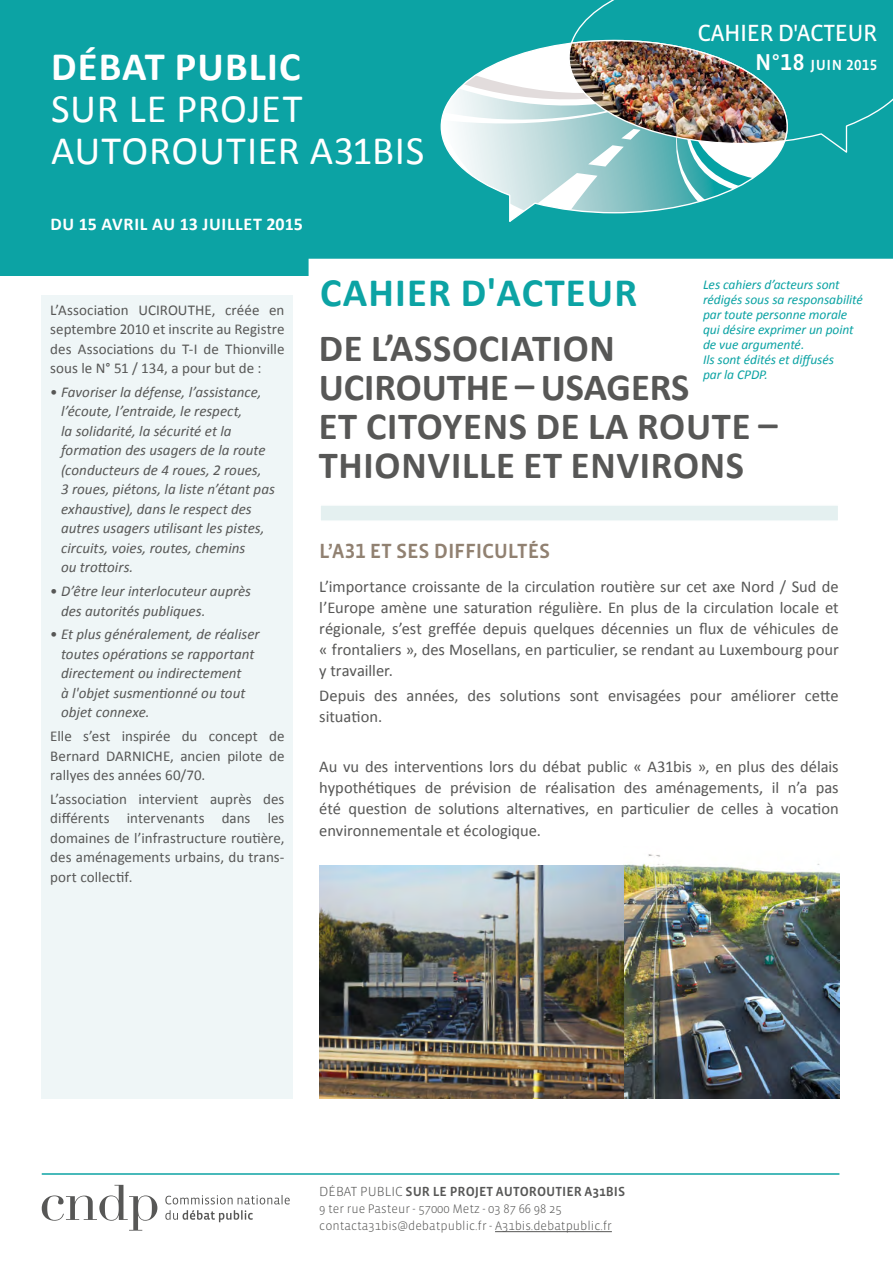
<style>
.page{position:relative;width:893px;height:1263px;background:#fff}
.page>*{position:absolute;margin:0;border:0;box-sizing:border-box;transform-origin:0 0}
.t1{font:40.5px/42px "Calibri";letter-spacing:.015em;color:#fff}
.t2{font:700 40.5px "Calibri";letter-spacing:.03em;color:#0ca3a4}
.t3{font:700 40.5px "Calibri";letter-spacing:.03em;color:#fff}
.t4{font:700 38.55px/39px "Calibri";letter-spacing:.02em;color:#575756}
.t5{font:24px "Vista Sans OT";letter-spacing:-.02em;color:#fff}
.t6{font:500 21px "Vista Sans OT";letter-spacing:-.01em;color:#918171}
.t7{font:700 18px "Calibri";letter-spacing:.04em;color:#fff}
.t8{font:16.5px/21px "Calibri";color:#575756;text-align:justify}
.t9{font:italic 15px/19.5px "Calibri";color:#575756}
.t10{font:15px/19.5px "Calibri";letter-spacing:.005em;color:#575756;text-align:justify}
.t11{font:500 15px "Vista Sans OT";letter-spacing:.03em;color:#fff}
.t12{font:italic 13.5px/15px "Calibri";letter-spacing:-.005em;color:#0ca3a4}
.t13{font:500 13.5px "Vista Sans OT";color:#575756}
.t14{font:300 12.6px/16.8px "Vista Sans OT";color:#575756}
.s1{font-size:23.55px}
.s2{font-style:normal}
.s3{font-weight:300}
</style>
<div class="page">
<div style="left:0;top:0;width:893px;height:276px;background:#0ca3a4"></div>
<div style="left:309px;top:259px;width:584px;height:17px;background:#fff"></div>
<div style="left:319px;top:504px;width:520px;height:18px;background:#e4f0f0;border:2px solid #fff"></div>
<div style="left:42px;top:295px;width:251px;height:803px;background:#eff6f7"></div>
<hr style="left:42px;top:1173px;width:797px;height:2px;background:#0ca3a4">
<hr style="left:495px;top:1231px;width:117px;height:1px;background:#575756">
<svg style="left:165px;top:1210px;width:88px;height:12px"></svg>
<svg style="left:165px;top:1195px;width:125px;height:9px"></svg>
<svg style="left:42px;top:1185px;width:115px;height:45px"></svg>
<svg style="left:572px;top:0;width:321px;height:153px"></svg>
<img style="left:441px;top:39px;width:347px;height:174px">
<img style="left:624px;top:854px;width:216px;height:244px">
<img style="left:319px;top:865px;width:305px;height:233px">
<h1 class="t3" style="left:51px;top:40px;width:251px">DÉBAT PUBLIC</h1>
<h1 class="t1" style="left:51px;top:87px;width:375px">SUR LE PROJET<br>AUTOROUTIER A31BIS</h1>
<p class="t7" style="left:51px;top:212px;width:254px">DU 15 AVRIL AU 13 JUILLET 2015</p>
<h3 class="t5" style="left:698px;top:21px;width:181px">CAHIER D'ACTEUR</h3>
<p class="t11" style="left:755px;top:57px;width:124px"><span class="s1">N°18</span> JUIN 2015</p>
<p class="t10" style="left:50px;top:300px;width:236px">L’Association UCIROUTHE, créée en septembre 2010 et inscrite au Registre des Associations du T-I de Thionville sous le N° 51 / 134, a pour but de :</p>
<p class="t9" style="left:61px;top:382px;width:215px;text-indent:-11px"><span class="s2">•</span> Favoriser la défense, l’assistance, l’écoute, l’entraide, le respect,<br>la solidarité, la sécurité et la formation des usagers de la route (conducteurs de 4 roues, 2 roues,<br>3 roues, piétons, la liste n’étant pas exhaustive), dans le respect des autres usagers utilisant les pistes, circuits, voies, routes, chemins<br>ou trottoirs.</p>
<p class="t9" style="left:61px;top:581px;width:192px;text-indent:-11px"><span class="s2">•</span> D’être leur interlocuteur auprès des autorités publiques.</p>
<p class="t9" style="left:61px;top:624px;width:200px;text-indent:-11px"><span class="s2">•</span> Et plus généralement, de réaliser toutes opérations se rapportant directement ou indirectement<br>à l'objet susmentionné ou tout objet connexe.</p>
<p class="t10" style="left:50px;top:726px;width:236px">Elle s’est inspirée du concept de Bernard DARNICHE, ancien pilote de rallyes des années 60/70.</p>
<p class="t10" style="left:50px;top:789px;width:236px">L’association intervient auprès des différents intervenants dans les domaines de l’infrastructure routière, des aménagements urbains, du trans&shy;port collectif.</p>
<h1 class="t2" style="left:320px;top:267px;width:319px">CAHIER D'ACTEUR</h1>
<p class="t12" style="left:703px;top:277px;width:161px">Les cahiers d’acteurs sont rédigés sous sa responsabilité par toute personne morale qui désire exprimer un point de vue argumenté.<br>Ils sont édités et diffusés<br>par la CPDP.</p>
<h2 class="t4" style="left:319px;top:329px;width:460px">DE L’ASSOCIATION<br>UCIROUTHE – USAGERS<br>ET CITOYENS DE LA ROUTE –<br>THIONVILLE ET ENVIRONS</h2>
<p class="t6" style="left:319px;top:540px;width:232px">L’A31 ET SES DIFFICULTÉS</p>
<p class="t8" style="left:319px;top:576px;width:521px">L’importance croissante de la circulation routière sur cet axe Nord / Sud de l’Europe amène une saturation régulière. En plus de la circulation locale et régionale, s’est greffée depuis quelques décennies un flux de véhicules de « frontaliers », des Mosellans, en particulier, se rendant au Luxembourg pour y travailler.</p>
<p class="t8" style="left:319px;top:685px;width:521px">Depuis des années, des solutions sont envisagées pour améliorer cette situation.</p>
<p class="t8" style="left:319px;top:756px;width:521px">Au vu des interventions lors du débat public « A31bis », en plus des délais hypothétiques de prévision de réalisation des aménagements, il n’a pas été question de solutions alternatives, en particulier de celles à vocation environnementale et écologique.</p>
<p class="t13" style="left:319px;top:1185px;width:307px"><span class="s3">DÉBAT PUBLIC</span> SUR LE PROJET AUTOROUTIER A31BIS</p>
<p class="t14" style="left:319px;top:1201px;width:294px">9 ter rue Pasteur - 57000 Metz - 03 87 66 98 25 contacta31bis@debatpublic.fr - A31bis.debatpublic.fr</p>
</div>
